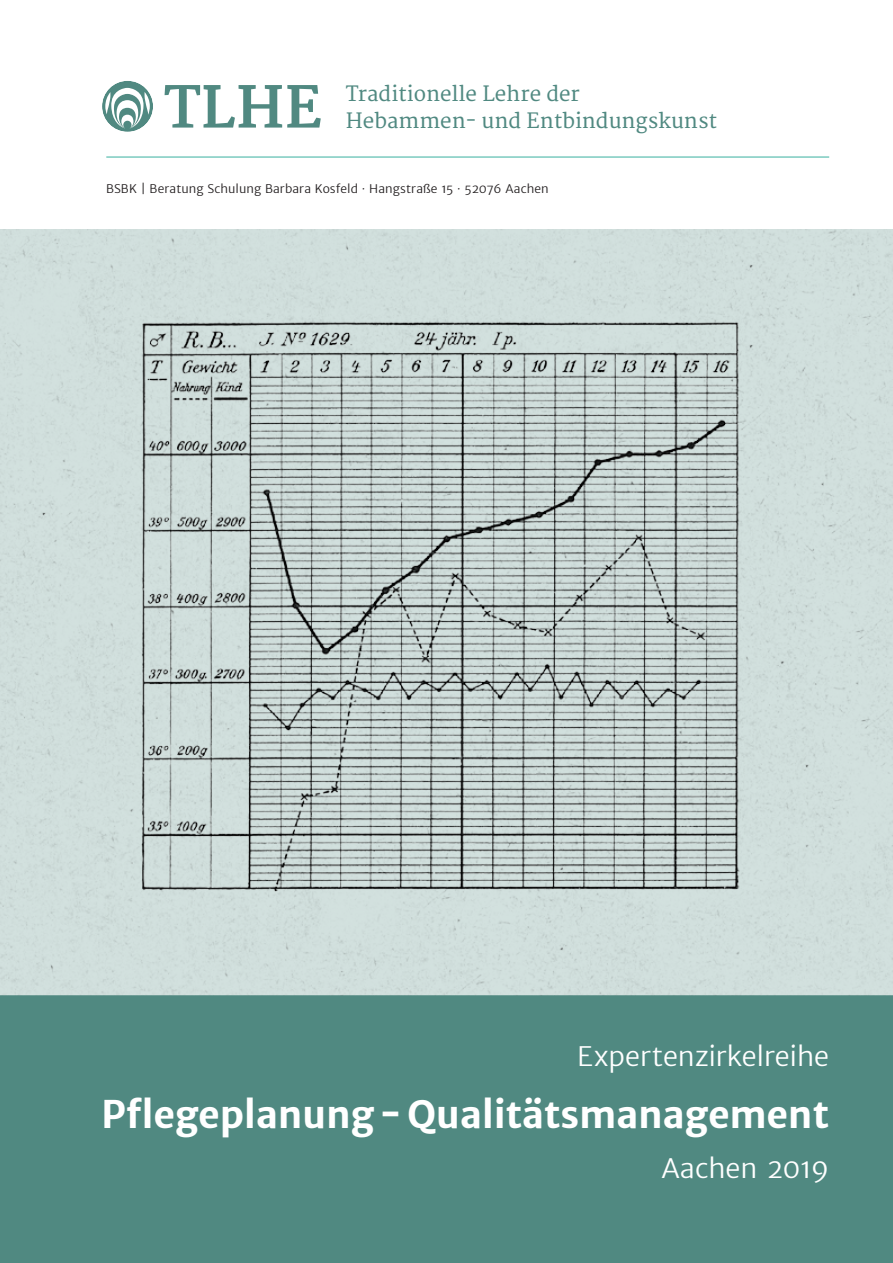
<style>
.page{position:relative;width:893px;height:1263px;background:#fff}
.page>*{position:absolute;margin:0;border:0;box-sizing:border-box;transform-origin:0 0}
.t1{font:700 37.5px "Merriweather Sans";letter-spacing:-.01em;color:#fff}
.t2{font:300 27px "Merriweather Sans";letter-spacing:-.005em;color:#fff}
.t3{font:20.55px/27px "Merriweather";color:#508981}
.t4{font:300 12px "Merriweather Sans";letter-spacing:.01em;color:#231f20}
</style>
<div class="page">
<hr style="left:106px;top:156px;width:723px;height:2px;background:#7bcbbf">
<svg style="left:102px;top:81px;width:51px;height:51px"></svg>
<svg style="left:165px;top:85px;width:156px;height:43px"></svg>
<div style="left:0;top:995px;width:893px;height:268px;background:#508981"></div>
<img style="left:0;top:230px;width:893px;height:765px">
<h3 class="t3" style="left:346px;top:81px;width:373px">Traditionelle Lehre der<br>Hebammen- und Entbindungskunst</h3>
<p class="t4" style="left:106px;top:181px;width:444px">BSBK | Beratung Schulung Barbara Kosfeld · Hangstraße 15 · 52076 Aachen</p>
<h2 class="t2" style="left:577px;top:1040px;width:253px">Expertenzirkelreihe</h2>
<h1 class="t1" style="left:101px;top:1092px;width:729px">Pflegeplanung - Qualitätsmanagement</h1>
<h2 class="t2" style="left:661px;top:1152px;width:169px">Aachen 2019</h2>
</div>
